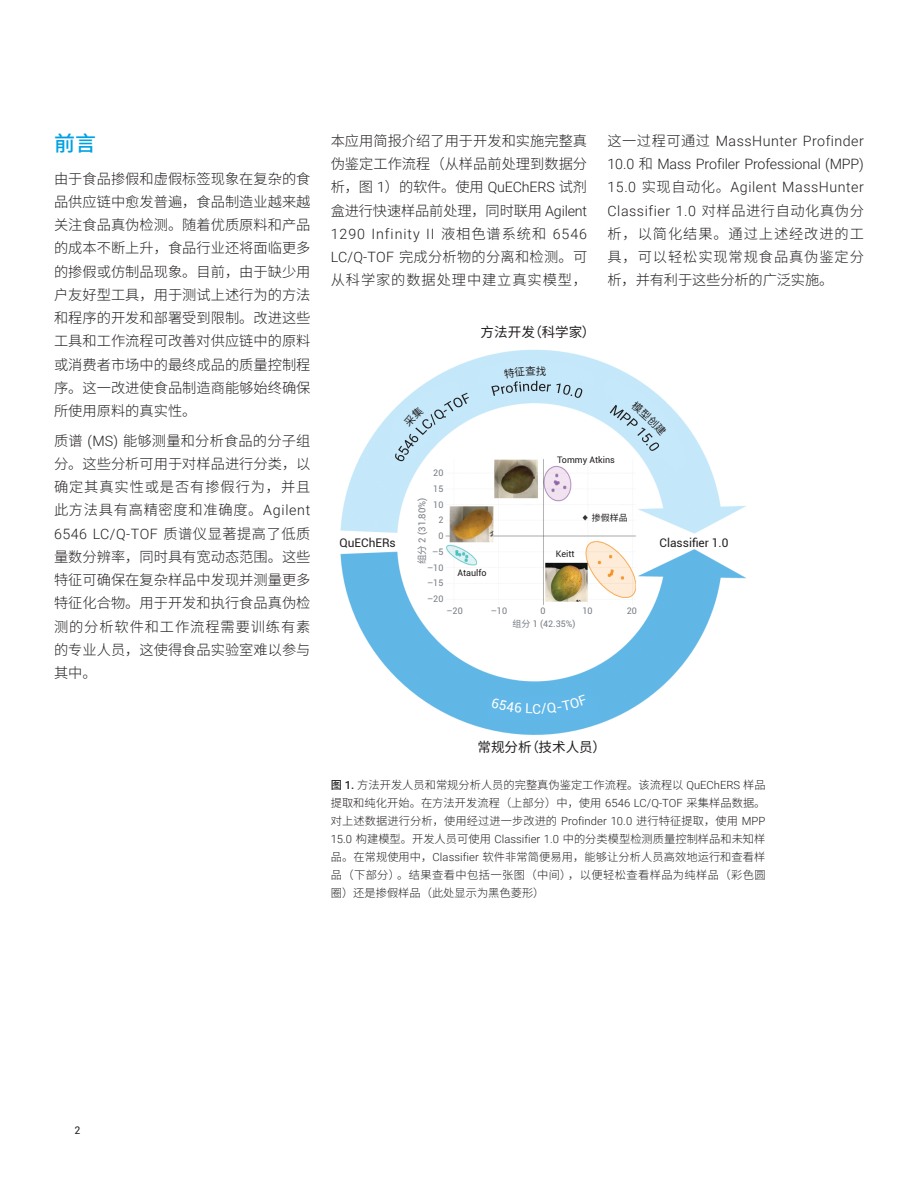
<style>
.page{position:relative;width:918px;height:1188px;background:#fff}
.page>*{position:absolute;margin:0;border:0;box-sizing:border-box;transform-origin:0 0}
.t1{font:500 21px "Noto Sans CJ Ksc";color:#00a1e3}
.t2{font:300 14.25px/23.2px "Noto Sans CJ Ksc";color:#231f20;text-align:justify}
.t3{font:300 14.25px/23.2px "Roboto";letter-spacing:.035em;color:#231f20;text-align:justify}
.t4{font:300 14.25px/23.2px "Noto Sans CJ Ksc";letter-spacing:.06em;color:#231f20}
.t5{font:300 14.25px "Roboto";letter-spacing:.065em;color:#231f20}
.t6{font:13.65px "Noto Sans CJ Ksc";color:#231f20}
.t7{font:11.85px "Roboto";color:#231f20}
.t8{font:300 11.25px/18px "Noto Sans CJ Ksc";letter-spacing:.035em;color:#231f20;text-align:justify}
.t9{font:10.5px "Roboto";color:#231f20}
.t10{font:9.6px "Roboto";color:#787d83}
.t11{font:9px/15.8px "Roboto";color:#787d83}
.t12{font:9px "Roboto";color:#231f20}
.t13{font:9px "Noto Sans CJ Ksc";color:#231f20}
.s1{font-family:"Roboto"}
.s2{font-family:"Noto Sans CJ Ksc"}
.s3{font-weight:500}
.s4{font-family:"Roboto";font-weight:500}
</style>
<div class="page">
<img style="left:340px;top:349px;width:406px;height:386px">
<div style="left:491px;top:695px;width:96px;height:19px;background:#61b7e7"></div>
<svg style="left:395px;top:393px;width:74px;height:68px"></svg>
<svg style="left:491px;top:366px;width:91px;height:32px;background:#b6d7e6"></svg>
<svg style="left:610px;top:400px;width:57px;height:51px;background:#c1deed"></svg>
<h1 class="t1" style="left:54px;top:131px;width:43px">前言</h1>
<p class="t2" style="left:54px;top:167px;width:258px">由于食品掺假和虚假标签现象在复杂的食品供应链中愈发普遍，食品制造业越来越关注食品真伪检测。随着优质原料和产品的成本不断上升，食品行业还将面临更多的掺假或仿制品现象。目前，由于缺少用户友好型工具，用于测试上述行为的方法和程序的开发和部署受到限制。改进这些工具和工作流程可改善对供应链中的原料或消费者市场中的最终成品的质量控制程序。这一改进使食品制造商能够始终确保所使用原料的真实性。</p>
<p class="t2" style="left:54px;top:429px;width:258px">质谱 <span class="s1">(MS)</span> 能够测量和分析食品的分子组分。这些分析可用于对样品进行分类，以确定其真实性或是否有掺假行为，并且此方法具有高精密度和准确度。<span class="s1">Agilent</span></p>
<p class="t3" style="left:54px;top:521px;width:258px">6546 LC/Q-TOF <span class="s2">质谱仪显著提高了低质</span></p>
<p class="t2" style="left:54px;top:545px;width:258px">量数分辨率，同时具有宽动态范围。这些特征可确保在复杂样品中发现并测量更多特征化合物。用于开发和执行食品真伪检测的分析软件和工作流程需要训练有素的专业人员，这使得食品实验室难以参与其中。</p>
<p class="t2" style="left:331px;top:129px;width:258px">本应用简报介绍了用于开发和实施完整真伪鉴定工作流程（从样品前处理到数据分析，图 <span class="s1">1</span>）的软件。使用 <span class="s1">QuEChERS</span> 试剂盒进行快速样品前处理，同时联用 <span class="s1">Agilent</span></p>
<p class="t5" style="left:331px;top:224px;width:258px">1290 Infinity II <span class="s2">液相色谱系统和</span> 6546</p>
<p class="t4" style="left:331px;top:246px;width:258px"><span class="s1">LC/Q-TOF</span> 完成分析物的分离和检测。可从科学家的数据处理中建立真实模型，</p>
<p class="t6" style="left:481px;top:324px;width:116px">方法开发（科学家）</p>
<p class="t3" style="left:607px;top:129px;width:258px"><span class="s2">这一过程可通过</span> MassHunter Profinder 10.0 <span class="s2">和</span> Mass Profiler Professional (MPP)<br>15.0 <span class="s2">实现自动化。</span>Agilent MassHunter Classifier 1.0 <span class="s2">对样品进行自动化真伪分</span></p>
<p class="t2" style="left:607px;top:222px;width:258px">析，以简化结果。通过上述经改进的工具，可以轻松实现常规食品真伪鉴定分析，并有利于这些分析的广泛实施。</p>
<p class="t7" style="left:340px;top:534px;width:58px">QuEChERs</p>
<p class="t11" style="left:433px;top:465px;width:12px">20<br>15</p>
<p class="t12" style="left:557px;top:453px;width:59px">Tommy Atkins</p>
<p class="t10" style="left:415px;top:564px;width:68px;rotate:-90deg"><span class="s2">组分</span> 2 (31.80%)</p>
<p class="t11" style="left:427px;top:496px;width:18px;text-align:right">10<br>2<br>0 –5 –10 –15 –20</p>
<p class="t13" style="left:592px;top:512px;width:37px">掺假样品</p>
<p class="t12" style="left:556px;top:547px;width:20px">Keitt</p>
<p class="t12" style="left:457px;top:567px;width:31px">Ataulfo</p>
<p class="t11" style="left:446px;top:602px;width:18px">–20</p>
<p class="t11" style="left:491px;top:602px;width:18px">–10</p>
<p class="t11" style="left:541px;top:602px;width:7px">0</p>
<p class="t11" style="left:582px;top:602px;width:12px">10</p>
<p class="t11" style="left:627px;top:602px;width:12px">20</p>
<p class="t11" style="left:513px;top:616px;width:64px"><span class="s2">组分</span> 1 (42.35%)</p>
<p class="t7" style="left:660px;top:534px;width:70px">Classifier 1.0</p>
<p class="t6" style="left:477px;top:740px;width:130px">常规分析（技术人员）</p>
<p class="t8" style="left:331px;top:776px;width:436px"><span class="s3">图</span> <span class="s4">1.</span> 方法开发人员和常规分析人员的完整真伪鉴定工作流程。该流程以 <span class="s1">QuEChERS</span> 样品提取和纯化开始。在方法开发流程（上部分）中，使用 <span class="s1">6546 LC/Q-TOF</span> 采集样品数据。对上述数据进行分析，使用经过进一步改进的 <span class="s1">Profinder 10.0</span> 进行特征提取，使用 <span class="s1">MPP 15.0</span> 构建模型。开发人员可使用 <span class="s1">Classifier 1.0</span> 中的分类模型检测质量控制样品和未知样品。在常规使用中，<span class="s1">Classifier</span> 软件非常简便易用，能够让分析人员高效地运行和查看样品（下部分）。结果查看中包括一张图（中间），以便轻松查看样品为纯样品（彩色圆圈）还是掺假样品（此处显示为黑色菱形）</p>
<p class="t9" style="left:75px;top:1123px;width:7px">2</p>
</div>
